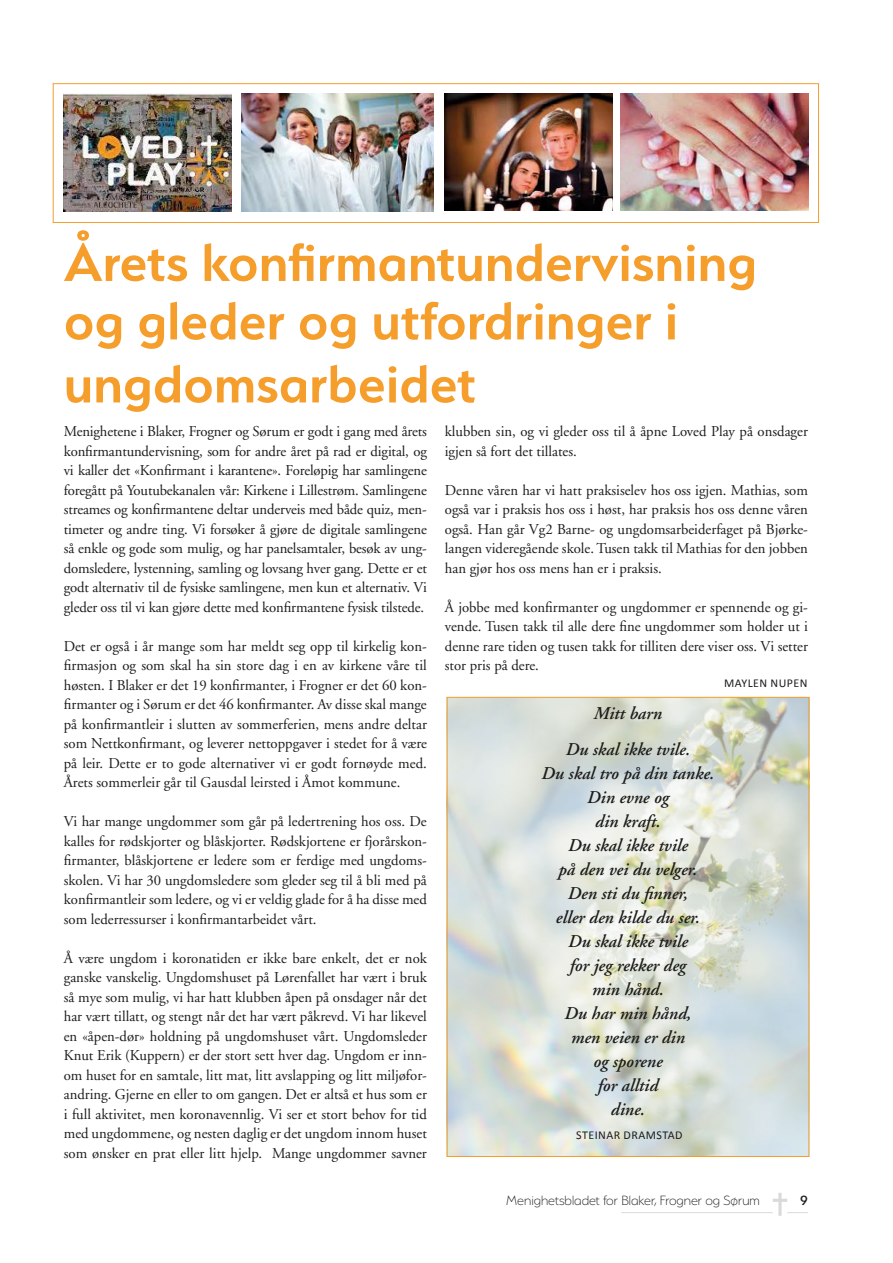
<style>
.page{position:relative;width:893px;height:1263px;background:#fff}
.page>*{position:absolute;margin:0;border:0;box-sizing:border-box;transform-origin:0 0}
.t1{font:600 60px/60.8px "Serenity";color:#f59e2b}
.t2{font:italic 600 18px/24px "Adobe Garamond";color:#1d1d1b;text-align:center}
.t3{font:15px/19.5px "Adobe Garamond";color:#1d1d1b;text-align:justify}
.t4{font:200 15px "Serenity";color:#1d1d1b}
.t5{font:500 15px "Serenity";color:#1d1d1b}
.t6{font:12px "Calibri";letter-spacing:.04em;color:#1d1d1b}
</style>
<div class="page">
<hr style="left:621px;top:1212px;width:152px;height:1px;background:#dadada">
<svg style="left:773px;top:1193px;width:35px;height:23px"></svg>
<svg style="left:447px;top:697px;width:362px;height:460px;background:#d8ddd6"></svg>
<div style="left:53px;top:83px;width:766px;height:140px;border:1px solid #f59e2b"></div>
<img style="left:64px;top:94px;width:167px;height:118px">
<img style="left:241px;top:94px;width:193px;height:118px">
<img style="left:621px;top:94px;width:187px;height:117px">
<img style="left:445px;top:94px;width:167px;height:117px">
<h1 class="t1" style="left:64px;top:231px;width:695px">Årets konfirmantundervisning og gleder og utfordringer i ungdomsarbeidet</h1>
<p class="t3" style="left:64px;top:422px;width:365px">Menighetene i Blaker, Frogner og Sørum er godt i gang med årets konfirmantundervisning, som for andre året på rad er digital, og vi kaller det «Konfirmant i karantene». Foreløpig har samlingene foregått på Youtubekanalen vår: Kirkene i Lillestrøm. Samlingene streames og konfirmantene deltar underveis med både quiz, men&shy;timeter og andre ting. Vi forsøker å gjøre de digitale samlingene så enkle og gode som mulig, og har panelsamtaler, besøk av ung&shy;domsledere, lystenning, samling og lovsang hver gang. Dette er et godt alternativ til de fysiske samlingene, men kun et alternativ. Vi gleder oss til vi kan gjøre dette med konfirmantene fysisk tilstede.</p>
<p class="t3" style="left:64px;top:636px;width:365px">Det er også i år mange som har meldt seg opp til kirkelig kon&shy;firmasjon og som skal ha sin store dag i en av kirkene våre til høsten. I Blaker er det 19 konfirmanter, i Frogner er det 60 kon&shy;firmanter og i Sørum er det 46 konfirmanter. Av disse skal mange på konfirmantleir i slutten av sommerferien, mens andre deltar som Nettkonfirmant, og leverer nettoppgaver i stedet for å være på leir. Dette er to gode alternativer vi er godt fornøyde med.<br>Årets sommerleir går til Gausdal leirsted i Åmot kommune.</p>
<p class="t3" style="left:64px;top:812px;width:365px">Vi har mange ungdommer som går på ledertrening hos oss. De kalles for rødskjorter og blåskjorter. Rødskjortene er fjorårskon&shy;firmanter, blåskjortene er ledere som er ferdige med ungdoms&shy;skolen. Vi har 30 ungdomsledere som gleder seg til å bli med på konfirmantleir som ledere, og vi er veldig glade for å ha disse med som lederressurser i konfirmantarbeidet vårt.</p>
<p class="t3" style="left:64px;top:948px;width:365px">Å være ungdom i koronatiden er ikke bare enkelt, det er nok ganske vanskelig. Ungdomshuset på Lørenfallet har vært i bruk så mye som mulig, vi har hatt klubben åpen på onsdager når det har vært tillatt, og stengt når det har vært påkrevd. Vi har likevel en «åpen-dør» holdning på ungdomshuset vårt. Ungdomsleder Knut Erik (Kuppern) er der stort sett hver dag. Ungdom er inn&shy;om huset for en samtale, litt mat, litt avslapping og litt miljøfor&shy;andring. Gjerne en eller to om gangen. Det er altså et hus som er i full aktivitet, men koronavennlig. Vi ser et stort behov for tid med ungdommene, og nesten daglig er det ungdom innom huset som ønsker en prat eller litt hjelp. Mange ungdommer savner</p>
<p class="t3" style="left:445px;top:422px;width:364px">klubben sin, og vi gleder oss til å åpne Loved Play på onsdager igjen så fort det tillates.</p>
<p class="t3" style="left:445px;top:480px;width:365px">Denne våren har vi hatt praksiselev hos oss igjen. Mathias, som også var i praksis hos oss i høst, har praksis hos oss denne våren også. Han går Vg2 Barne- og ungdomsarbeiderfaget på Bjørke&shy;langen videregående skole. Tusen takk til Mathias for den jobben han gjør hos oss mens han er i praksis.</p>
<p class="t3" style="left:445px;top:597px;width:365px">Å jobbe med konfirmanter og ungdommer er spennende og gi&shy;vende. Tusen takk til alle dere fine ungdommer som holder ut i denne rare tiden og tusen takk for tilliten dere viser oss. Vi setter stor pris på dere.</p>
<p class="t6" style="left:724px;top:675px;width:85px">MAYLEN NUPEN</p>
<p class="t2" style="left:566px;top:696px;width:126px;line-height:36px">Mitt barn<br>Du skal ikke tvile.</p>
<p class="t2" style="left:542px;top:762px;width:174px">Du skal tro på din tanke.<br>Din evne og<br>din kraft.<br>Du skal ikke tvile<br>på den vei du velger.<br>Den sti du finner,<br>eller den kilde du ser.<br>Du skal ikke tvile<br>for jeg rekker deg<br>min hånd.<br>Du har min hånd,<br>men veien er din<br>og sporene<br>for alltid<br>dine.</p>
<p class="t6" style="left:576px;top:1127px;width:108px">STEINAR DRAMSTAD</p>
<p class="t4" style="left:506px;top:1193px;width:255px">Menighetsbladet for Blaker, Frogner og Sørum</p>
<p class="t5" style="left:800px;top:1192px;width:9px">9</p>
</div>
